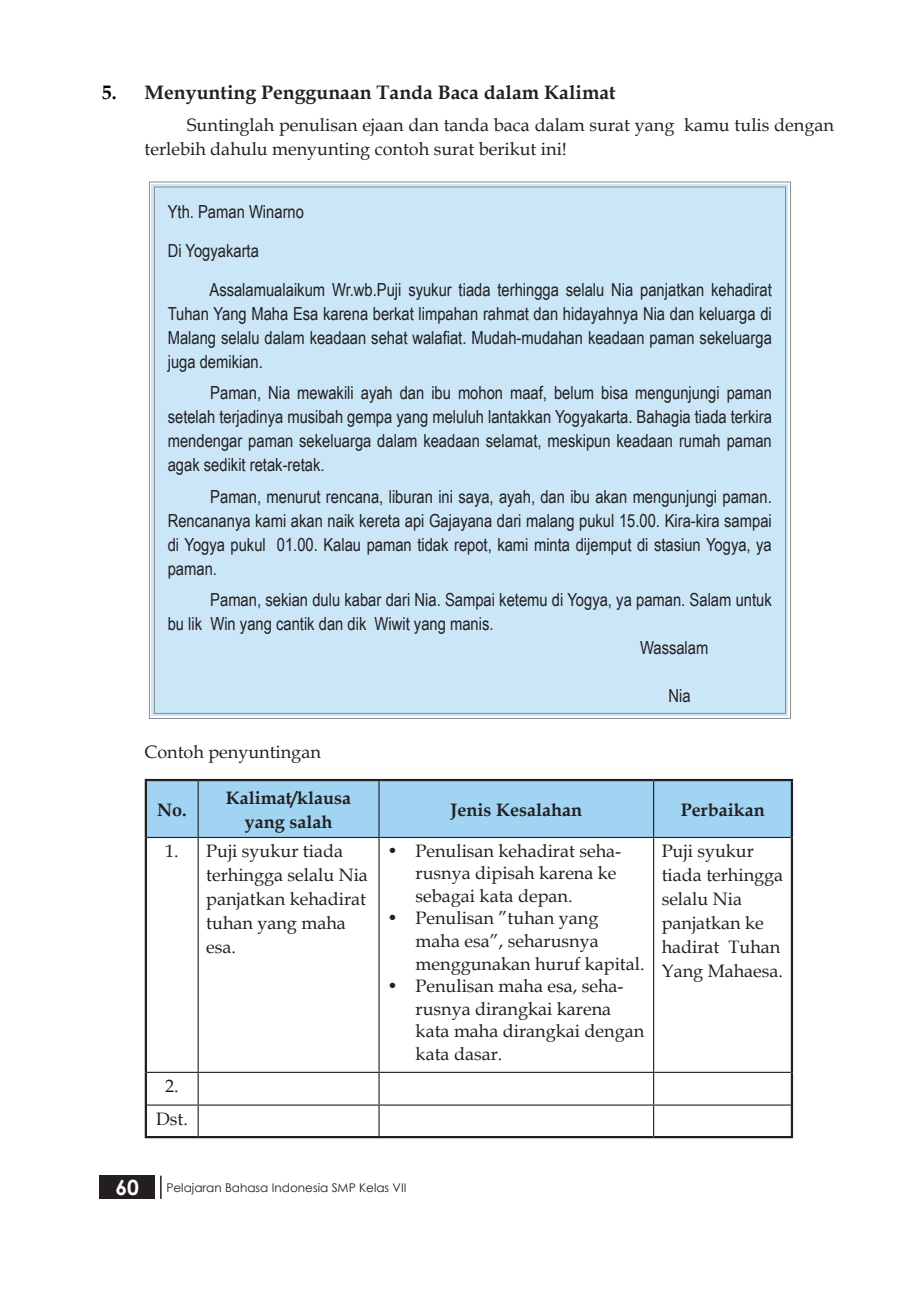
<style>
.page{position:relative;width:919px;height:1289px;background:#fff}
.page>*{position:absolute;margin:0;border:0;box-sizing:border-box;transform-origin:0 0}
.t1{font:700 21px "Century Gothic";color:#fff}
.isi_2{font:700 19.5px "Book Antiqua";color:#231f20}
.rubrikasi{font:18px/24px "Arial Narrow";color:#231f20;text-align:justify}
.isi_2-2{font:18px/22.5px "Book Antiqua";color:#231f20}
.Isi{font:18px/24px "Book Antiqua";color:#231f20}
.Isi-2{font:700 18px/24px "Book Antiqua";color:#231f20;text-align:center}
.t2{font:12px "Century Gothic";color:#231f20}
.s1{color:#000}
</style>
<div class="page">
<div style="left:99px;top:1175px;width:55px;height:23px;background:#231f20"></div>
<hr style="left:160px;top:1175px;width:2px;height:23px;background:#231f20">
<div style="left:148px;top:181px;width:643px;height:538px;background:#cae6f7"></div>
<div style="left:147px;top:781px;width:643px;height:55px;background:#a1d3f2"></div>
<hr style="left:145px;top:781px;width:2px;height:56px;background:#231f20">
<hr style="left:145px;top:779px;width:53px;height:2px;background:#231f20">
<hr style="left:197px;top:781px;width:2px;height:55px;background:#231f20">
<hr style="left:198px;top:779px;width:181px;height:2px;background:#231f20">
<hr style="left:378px;top:781px;width:1px;height:55px;background:#231f20">
<hr style="left:379px;top:779px;width:274px;height:2px;background:#231f20">
<hr style="left:653px;top:781px;width:1px;height:55px;background:#231f20">
<hr style="left:653px;top:779px;width:140px;height:2px;background:#231f20">
<hr style="left:790px;top:781px;width:3px;height:56px;background:#231f20">
<hr style="left:145px;top:837px;width:2px;height:235px;background:#231f20">
<hr style="left:147px;top:836px;width:52px;height:2px;background:#231f20">
<hr style="left:197px;top:838px;width:2px;height:233px;background:#231f20">
<hr style="left:199px;top:836px;width:180px;height:2px;background:#231f20">
<hr style="left:378px;top:838px;width:1px;height:233px;background:#231f20">
<hr style="left:379px;top:836px;width:275px;height:2px;background:#231f20">
<hr style="left:653px;top:838px;width:1px;height:233px;background:#231f20">
<hr style="left:654px;top:836px;width:136px;height:2px;background:#231f20">
<hr style="left:790px;top:837px;width:3px;height:235px;background:#231f20">
<hr style="left:145px;top:1072px;width:2px;height:33px;background:#231f20">
<hr style="left:147px;top:1071px;width:52px;height:1px;background:#231f20">
<hr style="left:197px;top:1072px;width:2px;height:32px;background:#231f20">
<hr style="left:199px;top:1071px;width:180px;height:1px;background:#231f20">
<hr style="left:378px;top:1072px;width:1px;height:32px;background:#231f20">
<hr style="left:379px;top:1071px;width:275px;height:1px;background:#231f20">
<hr style="left:653px;top:1072px;width:1px;height:32px;background:#231f20">
<hr style="left:654px;top:1071px;width:136px;height:1px;background:#231f20">
<hr style="left:790px;top:1072px;width:3px;height:33px;background:#231f20">
<hr style="left:145px;top:1105px;width:2px;height:30px;background:#231f20">
<hr style="left:147px;top:1104px;width:52px;height:1px;background:#231f20">
<hr style="left:145px;top:1135px;width:53px;height:3px;background:#231f20">
<hr style="left:197px;top:1105px;width:2px;height:30px;background:#231f20">
<hr style="left:199px;top:1104px;width:180px;height:1px;background:#231f20">
<hr style="left:198px;top:1135px;width:181px;height:3px;background:#231f20">
<hr style="left:378px;top:1105px;width:1px;height:30px;background:#231f20">
<hr style="left:379px;top:1104px;width:275px;height:1px;background:#231f20">
<hr style="left:379px;top:1135px;width:274px;height:3px;background:#231f20">
<hr style="left:653px;top:1105px;width:1px;height:30px;background:#231f20">
<hr style="left:654px;top:1104px;width:136px;height:1px;background:#231f20">
<hr style="left:790px;top:1105px;width:3px;height:30px;background:#231f20">
<hr style="left:653px;top:1135px;width:140px;height:3px;background:#231f20">
<p class="isi_2" style="left:102px;top:79px;width:515px"><span class="s1">5.</span> Menyunting Penggunaan Tanda Baca dalam Kalimat</p>
<p class="isi_2-2" style="left:145px;top:112px;width:690px;line-height:24px;text-indent:43px">Suntinglah penulisan ejaan dan tanda baca dalam surat yang kamu tulis dengan terlebih dahulu menyunting contoh surat berikut ini!</p>
<p class="rubrikasi" style="left:168px;top:198px;width:138px">Yth. Paman Winarno</p>
<p class="rubrikasi" style="left:168px;top:237px;width:93px">Di Yogyakarta</p>
<p class="rubrikasi" style="left:168px;top:276px;width:605px;text-indent:42px">Assalamualaikum Wr.wb.Puji syukur tiada terhingga selalu Nia panjatkan kehadirat Tuhan Yang Maha Esa karena berkat limpahan rahmat dan hidayahnya Nia dan keluarga di Malang selalu dalam keadaan sehat walafiat. Mudah-mudahan keadaan paman sekeluarga juga demikian.</p>
<p class="rubrikasi" style="left:168px;top:380px;width:605px;text-indent:43px">Paman, Nia mewakili ayah dan ibu mohon maaf, belum bisa mengunjungi paman setelah terjadinya musibah gempa yang meluluh lantakkan Yogyakarta. Bahagia tiada terkira mendengar paman sekeluarga dalam keadaan selamat, meskipun keadaan rumah paman agak sedikit retak-retak.</p>
<p class="rubrikasi" style="left:168px;top:483px;width:605px;text-indent:43px">Paman, menurut rencana, liburan ini saya, ayah, dan ibu akan mengunjungi paman.<br>Rencananya kami akan naik kereta api Gajayana dari malang pukul 15.00. Kira-kira sampai di Yogya pukul 01.00. Kalau paman tidak repot, kami minta dijemput di stasiun Yogya, ya paman.</p>
<p class="rubrikasi" style="left:168px;top:587px;width:605px;text-indent:43px">Paman, sekian dulu kabar dari Nia. Sampai ketemu di Yogya, ya paman. Salam untuk bu lik Win yang cantik dan dik Wiwit yang manis.</p>
<p class="rubrikasi" style="left:640px;top:635px;width:70px">Wassalam</p>
<p class="rubrikasi" style="left:668px;top:683px;width:24px">Nia</p>
<p class="Isi" style="left:145px;top:739px;width:178px">Contoh penyuntingan</p>
<p class="Isi-2" style="left:157px;top:797px;width:31px">No.</p>
<p class="Isi-2" style="left:226px;top:785px;width:127px">Kalimat/klausa yang salah</p>
<p class="Isi-2" style="left:450px;top:797px;width:133px">Jenis Kesalahan</p>
<p class="Isi-2" style="left:680px;top:797px;width:85px">Perbaikan</p>
<p class="Isi" style="left:165px;top:838px;width:15px">1.</p>
<p class="Isi" style="left:206px;top:838px;width:163px">Puji syukur tiada terhingga selalu Nia panjatkan kehadirat tuhan yang maha esa.</p>
<p class="isi_2-2" style="left:415px;top:839px;width:207px;text-indent:-28px">• Penulisan kehadirat seha&shy;rusnya dipisah karena ke sebagai kata depan.</p>
<p class="isi_2-2" style="left:415px;top:906px;width:230px;text-indent:-28px">• Penulisan ”tuhan yang maha esa”, seharusnya menggunakan huruf kapital.</p>
<p class="isi_2-2" style="left:415px;top:974px;width:230px;text-indent:-28px">• Penulisan maha esa, seha&shy;rusnya dirangkai karena kata maha dirangkai dengan kata dasar.</p>
<p class="Isi" style="left:165px;top:1073px;width:15px">2.</p>
<p class="Isi" style="left:156px;top:1105px;width:33px">Dst.</p>
<p class="Isi" style="left:661px;top:838px;width:123px">Puji syukur tiada terhingga selalu Nia panjatkan ke hadirat Tuhan<br>Yang Mahaesa.</p>
<p class="t1" style="left:115px;top:1171px;width:25px">60</p>
<p class="t2" style="left:166px;top:1178px;width:241px">Pelajaran Bahasa Indonesia SMP Kelas VII</p>
</div>
